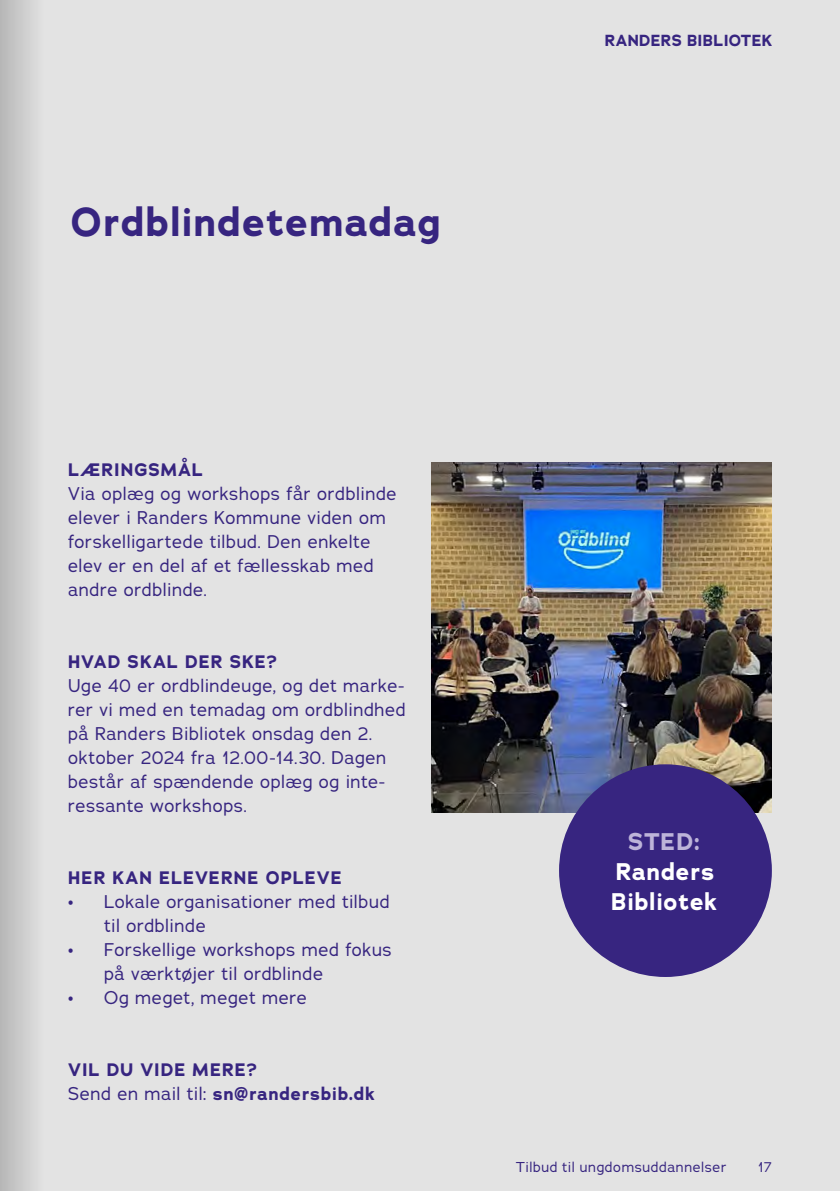
<style>
.page{position:relative;width:840px;height:1191px;background:#fff}
.page>*{position:absolute;margin:0;border:0;box-sizing:border-box;transform-origin:0 0}
.t1{font:700 40px "Adrianna";letter-spacing:.02em;color:#372580}
.t2{font:700 24px/30px "Adrianna";letter-spacing:.02em;color:#fff}
.t3{font:700 24px "Adrianna";color:#bdb4d9}
.t4{font:18px/24px "Adrianna";letter-spacing:.03em;color:#372580}
.t5{font:700 18px/24px "Adrianna";letter-spacing:.045em;color:#372580}
.t6{font:700 16px "Adrianna";letter-spacing:.015em;color:#372580}
.t7{font:14px "Adrianna";letter-spacing:.04em;color:#372580}
.s1{font-weight:400}
</style>
<div class="page">
<div style="left:0;top:0;width:839px;height:1191px;background:#e3e3e3"></div>
<img style="left:431px;top:462px;width:340px;height:350px">
<div style="left:558px;top:764px;width:213px;height:213px;background:#372580;border-radius:50%"></div>
<div style="left:0;top:0;width:44px;height:1191px;background:linear-gradient(to right,#b6b6b6,#e1e1e1)"></div>
<h1 class="t1" style="left:71px;top:195px;width:371px">Ordblindetemadag</h1>
<p class="t6" style="left:604px;top:30px;width:169px">RANDERS BIBLIOTEK</p>
<p class="t5" style="left:68px;top:458px;width:136px">LÆRINGSMÅL</p>
<p class="t4" style="left:68px;top:481px;width:330px">Via oplæg og workshops får ordblinde elever i Randers Kommune viden om forskelligartede tilbud. Den enkelte elev er en del af et fællesskab med andre ordblinde.</p>
<p class="t5" style="left:68px;top:650px;width:210px">HVAD SKAL DER SKE?</p>
<p class="t4" style="left:68px;top:673px;width:339px">Uge 40 er ordblindeuge, og det marke&shy;rer vi med en temadag om ordblindhed på Randers Bibliotek onsdag den 2. oktober 2024 fra 12.00-14.30. Dagen består af spændende oplæg og inte&shy;ressante workshops.</p>
<p class="t5" style="left:68px;top:866px;width:275px">HER KAN ELEVERNE OPLEVE</p>
<p class="t4" style="left:104px;top:889px;width:287px;text-indent:-36px">• Lokale organisationer med tilbud til ordblinde</p>
<p class="t4" style="left:104px;top:937px;width:289px;text-indent:-36px">• Forskellige workshops med fokus på værktøjer til ordblinde</p>
<p class="t4" style="left:68px;top:985px;width:240px">• Og meget, meget mere</p>
<p class="t5" style="left:68px;top:1058px;width:308px">VIL DU VIDE MERE?<br><span class="s1">Send en mail til:</span> sn@randersbib.dk</p>
<h2 class="t3" style="left:627px;top:825px;width:74px">STED:</h2>
<h2 class="t2" style="left:610px;top:856px;width:107px">Randers<br>Bibliotek</h2>
<p class="t7" style="left:515px;top:1158px;width:212px">Tilbud til ungdomsuddannelser</p>
<p class="t7" style="left:757px;top:1158px;width:16px">17</p>
</div>
